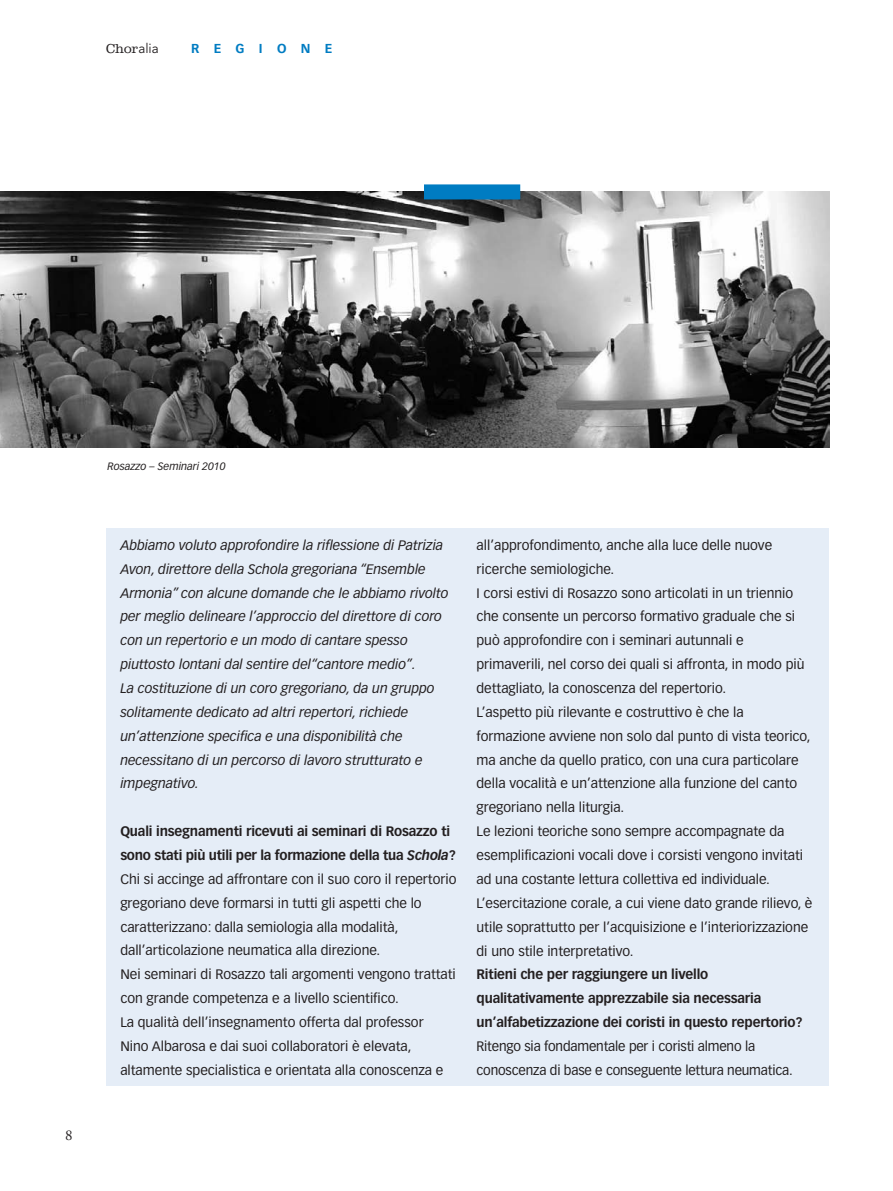
<style>
.page{position:relative;width:893px;height:1191px;background:#fff}
.page>*{position:absolute;margin:0;border:0;box-sizing:border-box;transform-origin:0 0}
.t1{font:15px "Adobe Garamond";color:#231f20}
.t2{font:13.5px/23.9px "Vectora LH";color:#231f20}
.t3{font:italic 13.5px/23.9px "Vectora LH";color:#231f20}
.t4{font:700 13.5px/23.9px "Vectora LH";letter-spacing:-.01em;color:#231f20}
.t5{font:300 13.5px "Clarendon";color:#231f20}
.t6{font:700 12.75px "Vectora LH";letter-spacing:1.125em;color:#007cc2}
.t7{font:italic 10.5px "Vectora LH";color:#231f20}
.s1{font-family:"Avenir";font-weight:400}
.s2{font-weight:700}
.s3{font-weight:700;font-style:italic}
</style>
<div class="page">
<div style="left:106px;top:528px;width:723px;height:557px;background:#e5edf7"></div>
<img style="left:0;top:192px;width:829px;height:255px">
<div style="left:424px;top:184px;width:96px;height:15px;background:#007cc2"></div>
<p class="t5" style="left:106px;top:44px;width:54px">Chor<span class="s1">alia</span></p>
<p class="t6" style="left:191px;top:43px;width:143px">REGIONE</p>
<p class="t1" style="left:65px;top:1129px;width:9px">8</p>
<p class="t7" style="left:108px;top:461px;width:120px">Rosazzo – Seminari 2010</p>
<p class="t3" style="left:120px;top:534px;width:330px">Abbiamo voluto approfondire la riflessione di Patrizia Avon, direttore della Schola gregoriana “Ensemble Armonia” con alcune domande che le abbiamo rivolto per meglio delineare l’approccio del direttore di coro con un repertorio e un modo di cantare spesso piuttosto lontani dal sentire del“cantore medio”.<br>La costituzione di un coro gregoriano, da un gruppo solitamente dedicato ad altri repertori, richiede un’attenzione specifica e una disponibilità che necessitano di un percorso di lavoro strutturato e impegnativo.</p>
<p class="t2" style="left:120px;top:820px;width:338px"><span class="s2">Quali insegnamenti ricevuti ai seminari di Rosazzo ti sono stati più utili per la formazione della tua</span> <span class="s3">Schola</span><span class="s2">?<br></span>Chi si accinge ad affrontare con il suo coro il repertorio gregoriano deve formarsi in tutti gli aspetti che lo caratterizzano: dalla semiologia alla modalità, dall’articolazione neumatica alla direzione.<br>Nei seminari di Rosazzo tali argomenti vengono trattati con grande competenza e a livello scientifico.<br>La qualità dell’insegnamento offerta dal professor<br>Nino Albarosa e dai suoi collaboratori è elevata, altamente specialistica e orientata alla conoscenza e</p>
<p class="t2" style="left:477px;top:534px;width:337px">all’approfondimento, anche alla luce delle nuove ricerche semiologiche.<br>I corsi estivi di Rosazzo sono articolati in un triennio che consente un percorso formativo graduale che si può approfondire con i seminari autunnali e primaverili, nel corso dei quali si affronta, in modo più dettagliato, la conoscenza del repertorio.<br>L’aspetto più rilevante e costruttivo è che la formazione avviene non solo dal punto di vista teorico, ma anche da quello pratico, con una cura particolare della vocalità e un’attenzione alla funzione del canto gregoriano nella liturgia.<br>Le lezioni teoriche sono sempre accompagnate da esemplificazioni vocali dove i corsisti vengono invitati ad una costante lettura collettiva ed individuale.<br>L’esercitazione corale, a cui viene dato grande rilievo, è utile soprattutto per l’acquisizione e l’interiorizzazione di uno stile interpretativo.</p>
<p class="t4" style="left:477px;top:963px;width:327px">Ritieni che per raggiungere un livello qualitativamente apprezzabile sia necessaria un’alfabetizzazione dei coristi in questo repertorio?</p>
<p class="t2" style="left:477px;top:1035px;width:318px">Ritengo sia fondamentale per i coristi almeno la conoscenza di base e conseguente lettura neumatica.</p>
</div>
